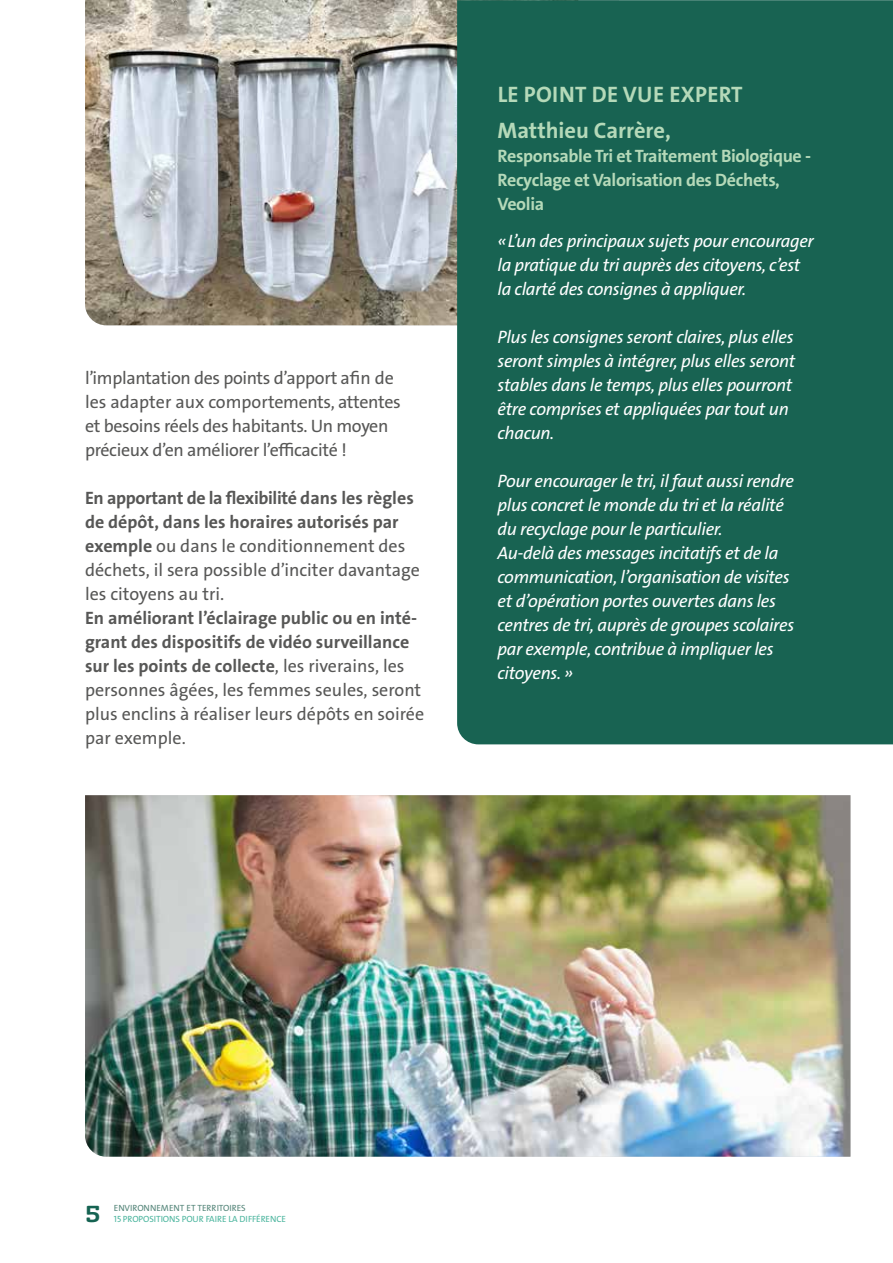
<style>
.page{position:relative;width:893px;height:1263px;background:#fff}
.page>*{position:absolute;margin:0;border:0;box-sizing:border-box;transform-origin:0 0}
.t1{font:22.5px/36.8px "The Sans Veolia W7 Bld";color:#b5d9b9}
.t2{font:700 22.5px "FS Rufus";color:#156352}
.t3{font:18px/24px "The Sans Veolia W5 Pla It";letter-spacing:-.02em;color:#fff}
.t4{font:18px/24px "The Sans Veolia W7 Bld";color:#575756}
.t5{font:18px/24px "The Sans Veolia W5 Pla";color:#575756}
.t6{font:18px/24px "The Sans Veolia W5 Pla";letter-spacing:-.02em;color:#575756}
.t7{font:18px/24px "The Sans Veolia W7 Bld";letter-spacing:-.02em;color:#b5d9b9}
.t8{font:9px "The Sans Veolia W5 Pla";letter-spacing:-.01em;color:#4db69f}
.t9{font:9px "The Sans Veolia W5 Pla";color:#55867a}
.s1{font-family:"The Sans Veolia W7 Bld"}
.s2{font-family:"The Sans Veolia W5 Pla"}
</style>
<div class="page">
<img style="left:85px;top:795px;width:765px;height:362px">
<img style="left:85px;top:0;width:372px;height:325px">
<div style="left:457px;top:0;width:436px;height:744px;background:#186352"></div>
<p class="t6" style="left:85px;top:366px;width:317px">l’implantation des points d’apport afin de les adapter aux comportements, attentes et besoins réels des habitants. Un moyen précieux d’en améliorer l’efficacité !</p>
<p class="t4" style="left:85px;top:486px;width:330px">En apportant de la flexibilité dans les règles de dépôt, dans les horaires autorisés par</p>
<p class="t5" style="left:85px;top:534px;width:336px"><span class="s1">exemple</span> ou dans le conditionnement des déchets, il sera possible d’inciter davantage les citoyens au tri.</p>
<p class="t4" style="left:85px;top:606px;width:333px">En améliorant l’éclairage public ou en inté&shy;grant des dispositifs de vidéo surveillance sur les points de collecte<span class="s2">, les riverains, les</span></p>
<p class="t5" style="left:85px;top:678px;width:341px">personnes âgées, les femmes seules, seront plus enclins à réaliser leurs dépôts en soirée par exemple.</p>
<p class="t1" style="left:497px;top:76px;width:247px">LE POINT DE VUE EXPERT<br>Matthieu Carrère,</p>
<p class="t7" style="left:497px;top:144px;width:315px">Responsable Tri et Traitement Biologique -<br>Recyclage et Valorisation des Déchets,<br>Veolia</p>
<p class="t3" style="left:497px;top:230px;width:318px">«L’un des principaux sujets pour encourager la pratique du tri auprès des citoyens, c’est la clarté des consignes à appliquer.</p>
<p class="t3" style="left:497px;top:326px;width:299px">Plus les consignes seront claires, plus elles seront simples à intégrer, plus elles seront stables dans le temps, plus elles pourront être comprises et appliquées par tout un chacun.</p>
<p class="t3" style="left:497px;top:469px;width:298px">Pour encourager le tri, il faut aussi rendre plus concret le monde du tri et la réalité du recyclage pour le particulier.<br>Au-delà des messages incitatifs et de la communication, l’organisation de visites et d’opération portes ouvertes dans les centres de tri, auprès de groupes scolaires par exemple, contribue à impliquer les citoyens. »</p>
<p class="t2" style="left:85px;top:1194px;width:17px">5</p>
<p class="t9" style="left:114px;top:1202px;width:133px">ENVIRONNEMENT ET TERRITOIRES</p>
<p class="t8" style="left:114px;top:1213px;width:174px">15 PROPOSITIONS POUR FAIRE LA DIFFÉRENCE</p>
</div>
